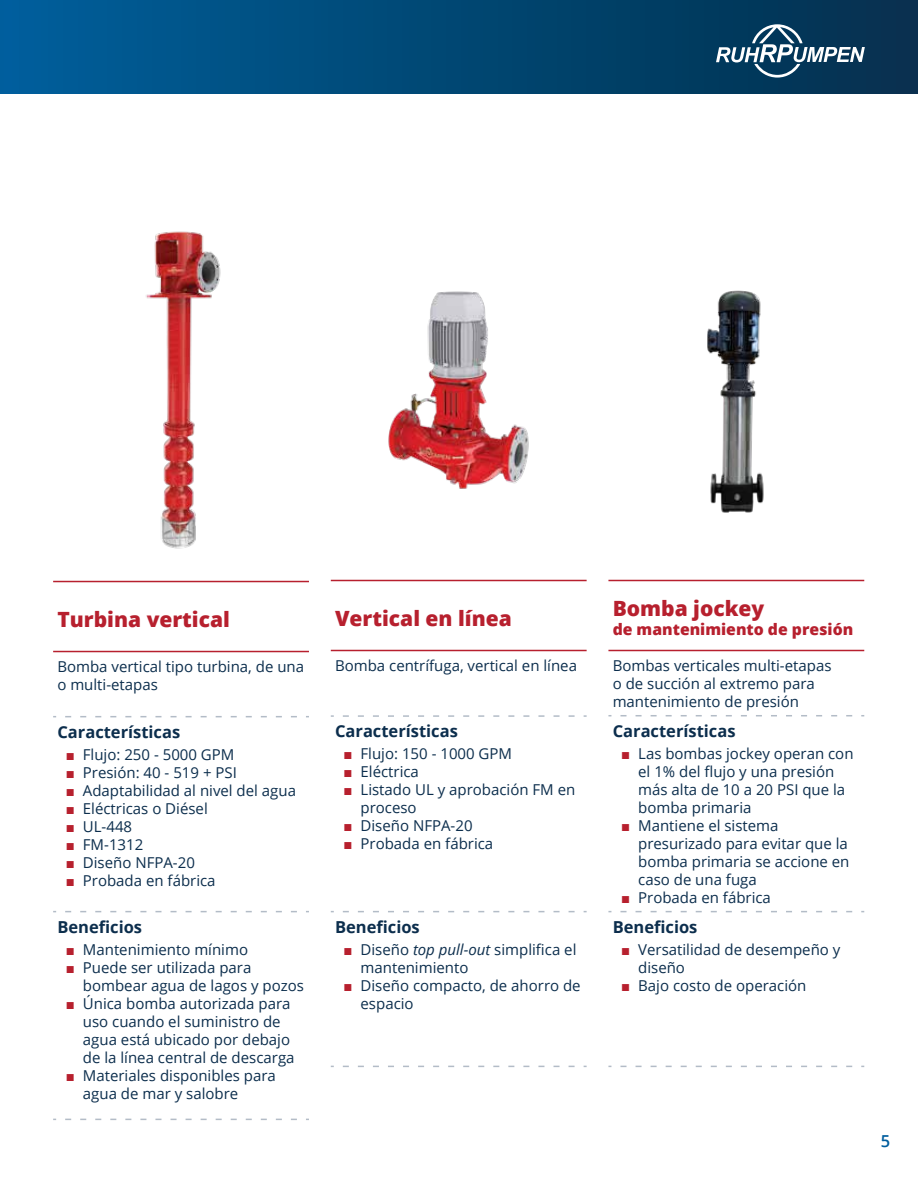
<style>
.page{position:relative;width:918px;height:1188px;background:#fff}
.page>*{position:absolute;margin:0;border:0;box-sizing:border-box;transform-origin:0 0}
.t1{font:800 21px "Open Sans";color:#b7202e}
.t2{font:700 16.5px "Open Sans";color:#0c2e4d}
.t3{font:600 16.5px "Open Sans";color:#005e9e}
.t4{font:800 15.75px "Open Sans";color:#b7202e}
.t5{font:15px/18px "Open Sans";color:#0c2e4d}
.s1{font-family:"Arial";font-weight:900;color:#b7202e}
.s2{font-style:italic}
</style>
<div class="page">
<img style="left:146px;top:231px;width:75px;height:318px">
<img style="left:388px;top:291px;width:141px;height:198px">
<img style="left:707px;top:290px;width:57px;height:223px">
<hr style="left:53px;top:581px;width:256px;height:1px;background:#b7202e">
<hr style="left:53px;top:651px;width:256px;height:1px;background:#b7202e">
<svg style="left:65px;top:716px;width:244px;height:1px"></svg>
<svg style="left:65px;top:911px;width:244px;height:1px"></svg>
<svg style="left:65px;top:1119px;width:244px;height:1px"></svg>
<svg style="left:343px;top:715px;width:244px;height:2px"></svg>
<svg style="left:343px;top:911px;width:244px;height:1px"></svg>
<svg style="left:343px;top:1066px;width:244px;height:1px"></svg>
<hr style="left:331px;top:580px;width:256px;height:1px;background:#b7202e">
<hr style="left:331px;top:650px;width:256px;height:1px;background:#b7202e">
<svg style="left:620px;top:715px;width:244px;height:1px"></svg>
<svg style="left:620px;top:911px;width:244px;height:1px"></svg>
<svg style="left:620px;top:1066px;width:244px;height:1px"></svg>
<hr style="left:608px;top:580px;width:256px;height:1px;background:#b7202e">
<hr style="left:608px;top:650px;width:256px;height:1px;background:#b7202e">
<div style="left:0;top:0;width:918px;height:94px;background:linear-gradient(to right,#005f9b,#04304d)"></div>
<svg style="left:716px;top:24px;width:149px;height:54px"></svg>
<h1 class="t1" style="left:57px;top:603px;width:174px">Turbina vertical</h1>
<p class="t5" style="left:57px;top:657px;width:248px">Bomba vertical tipo turbina, de una o multi-etapas</p>
<p class="t2" style="left:57px;top:720px;width:124px">Características</p>
<p class="t5" style="left:66px;top:745px;width:170px"><span class="s1">■</span> Flujo: 250 - 5000 GPM</p>
<p class="t5" style="left:66px;top:763px;width:173px"><span class="s1">■</span> Presión: 40 - 519 + PSI</p>
<p class="t5" style="left:66px;top:781px;width:232px"><span class="s1">■</span> Adaptabilidad al nivel del agua</p>
<p class="t5" style="left:66px;top:799px;width:143px"><span class="s1">■</span> Eléctricas o Diésel</p>
<p class="t5" style="left:66px;top:817px;width:68px"><span class="s1">■</span> UL-448</p>
<p class="t5" style="left:66px;top:835px;width:79px"><span class="s1">■</span> FM-1312</p>
<p class="t5" style="left:66px;top:853px;width:131px"><span class="s1">■</span> Diseño NFPA-20</p>
<p class="t5" style="left:66px;top:871px;width:151px"><span class="s1">■</span> Probada en fábrica</p>
<p class="t2" style="left:57px;top:915px;width:86px">Beneficios</p>
<p class="t5" style="left:66px;top:940px;width:184px"><span class="s1">■</span> Mantenimiento mínimo</p>
<p class="t5" style="left:83px;top:958px;width:223px;text-indent:-17px"><span class="s1">■</span> Puede ser utilizada para bombear agua de lagos y pozos</p>
<p class="t5" style="left:83px;top:994px;width:213px;text-indent:-17px"><span class="s1">■</span> Única bomba autorizada para uso cuando el suministro de agua está ubicado por debajo de la línea central de descarga</p>
<p class="t5" style="left:83px;top:1066px;width:194px;text-indent:-17px"><span class="s1">■</span> Materiales disponibles para agua de mar y salobre</p>
<h1 class="t1" style="left:335px;top:602px;width:178px">Vertical en línea</h1>
<p class="t5" style="left:335px;top:656px;width:243px">Bomba centrífuga, vertical en línea</p>
<p class="t2" style="left:335px;top:720px;width:124px">Características</p>
<p class="t5" style="left:344px;top:745px;width:170px"><span class="s1">■</span> Flujo: 150 - 1000 GPM</p>
<p class="t5" style="left:344px;top:763px;width:77px"><span class="s1">■</span> Eléctrica</p>
<p class="t5" style="left:361px;top:781px;width:216px;text-indent:-17px"><span class="s1">■</span> Listado UL y aprobación FM en proceso</p>
<p class="t5" style="left:344px;top:817px;width:131px"><span class="s1">■</span> Diseño NFPA-20</p>
<p class="t5" style="left:344px;top:835px;width:151px"><span class="s1">■</span> Probada en fábrica</p>
<p class="t2" style="left:335px;top:915px;width:86px">Beneficios</p>
<p class="t5" style="left:361px;top:940px;width:217px;text-indent:-17px"><span class="s1">■</span> Diseño <span class="s2">top pull-out</span> simplifica el mantenimiento</p>
<p class="t5" style="left:361px;top:976px;width:222px;text-indent:-17px"><span class="s1">■</span> Diseño compacto, de ahorro de espacio</p>
<h1 class="t1" style="left:613px;top:593px;width:153px">Bomba jockey</h1>
<p class="t4" style="left:613px;top:617px;width:242px">de mantenimiento de presión</p>
<p class="t5" style="left:613px;top:656px;width:220px">Bombas verticales multi-etapas o de succión al extremo para mantenimiento de presión</p>
<p class="t2" style="left:613px;top:719px;width:124px">Características</p>
<p class="t5" style="left:638px;top:744px;width:217px;text-indent:-17px"><span class="s1">■</span> Las bombas jockey operan con el 1% del flujo y una presión más alta de 10 a 20 PSI que la bomba primaria</p>
<p class="t5" style="left:638px;top:816px;width:213px;text-indent:-17px"><span class="s1">■</span> Mantiene el sistema presurizado para evitar que la bomba primaria se accione en caso de una fuga</p>
<p class="t5" style="left:621px;top:888px;width:151px"><span class="s1">■</span> Probada en fábrica</p>
<p class="t2" style="left:613px;top:915px;width:86px">Beneficios</p>
<p class="t5" style="left:638px;top:940px;width:204px;text-indent:-17px"><span class="s1">■</span> Versatilidad de desempeño y diseño</p>
<p class="t5" style="left:621px;top:976px;width:187px"><span class="s1">■</span> Bajo costo de operación</p>
<p class="t3" style="left:881px;top:1130px;width:11px">5</p>
</div>
